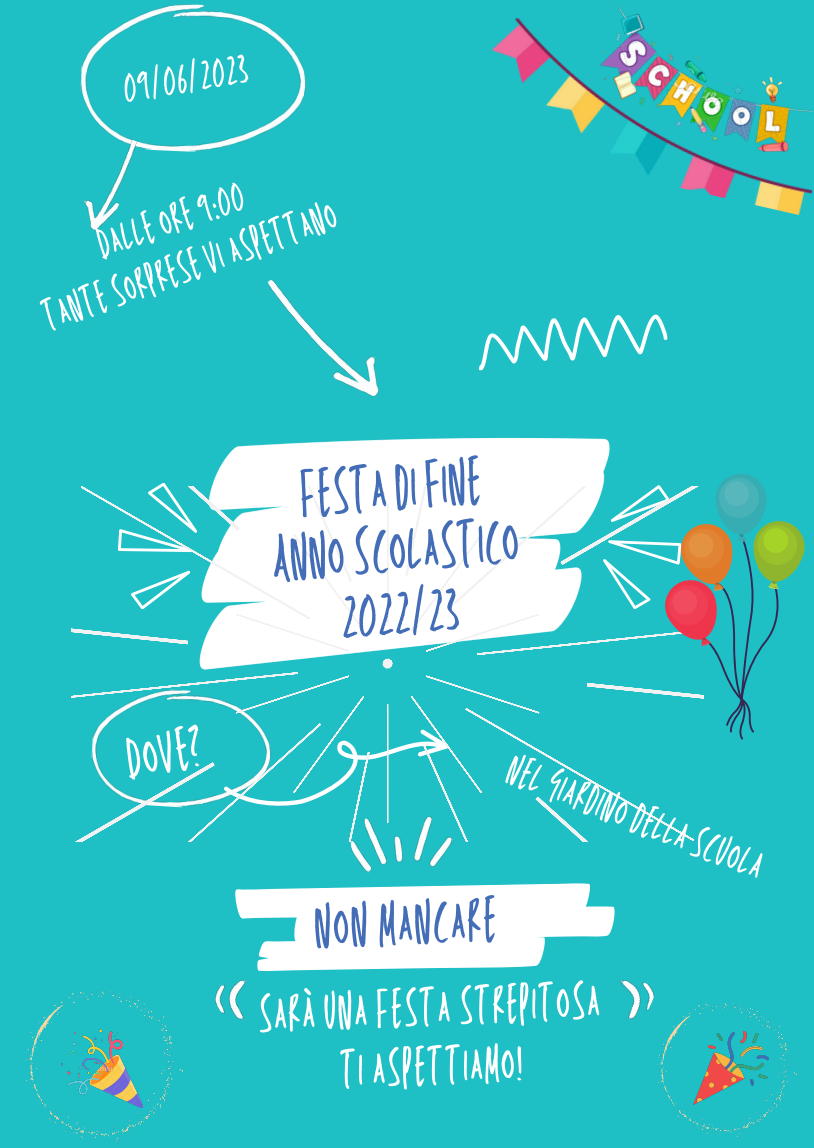
<style>
.page{position:relative;width:814px;height:1148px;background:#fff}
.page>*{position:absolute;margin:0;border:0;box-sizing:border-box;transform-origin:0 0}
.t1{font:63.88px "TC Chaddlewood Regular";color:#446db7}
.t2{font:60.64px "TC Chaddlewood Regular";color:#446db7}
.t3{font:57.4px "TC Chaddlewood Regular";color:#fff}
.t4{font:52.32px "TC Chaddlewood Regular";color:#fff}
.t5{font:44.01px "TC Chaddlewood Regular";color:#fff}
.t6{font:43.49px "TC Chaddlewood Regular";color:#fff}
</style>
<div class="page">
<div style="left:0;top:0;width:814px;height:1147px;background:#1ec0c6"></div>
<img style="left:215px;top:437px;width:394px;height:39px">
<img style="left:80px;top:4px;width:226px;height:148px">
<img style="left:80px;top:132px;width:65px;height:99px">
<img style="left:267px;top:279px;width:112px;height:118px">
<svg style="left:235px;top:883px;width:380px;height:88px"></svg>
<img style="left:620px;top:980px;width:34px;height:40px">
<img style="left:349px;top:841px;width:103px;height:32px">
<img style="left:214px;top:980px;width:32px;height:40px">
<svg style="left:479px;top:314px;width:189px;height:57px"></svg>
<img style="left:653px;top:996px;width:143px;height:141px">
<img style="left:26px;top:990px;width:156px;height:152px">
<img style="left:492px;top:18px;width:321px;height:197px">
<svg style="left:72px;top:476px;width:733px;height:365px"></svg>
<img style="left:580px;top:6px;width:233px;height:178px">
<img style="left:61px;top:1028px;width:81px;height:78px">
<img style="left:694px;top:1030px;width:74px;height:74px">
<p class="t6" style="left:119px;top:61px;width:127px;rotate:-9deg">09/06/2023</p>
<p class="t6" style="left:89px;top:221px;width:155px;rotate:-20deg">Dalle ore 9:00</p>
<p class="t6" style="left:35px;top:293px;width:310px;rotate:-20deg">tante sorprese vi aspettano</p>
<p class="t3" style="left:119px;top:725px;width:79px;rotate:-11deg">Dove?</p>
<p class="t1" style="left:297px;top:454px;width:182px;rotate:-4deg">Festa di fine</p>
<p class="t1" style="left:269px;top:518px;width:248px;rotate:-4deg">Anno Scolastico</p>
<p class="t1" style="left:339px;top:576px;width:119px;rotate:-4deg">2022/23</p>
<p class="t5" style="left:518px;top:742px;width:273px;rotate:21deg">nel giardino della scuola</p>
<p class="t2" style="left:313px;top:888px;width:183px;rotate:-2deg">non mancare</p>
<p class="t4" style="left:257px;top:980px;width:343px;rotate:-2deg">sarà una Festa strepitosa</p>
<p class="t4" style="left:339px;top:1036px;width:184px;rotate:-2deg">ti aspettiamo!</p>
</div>
